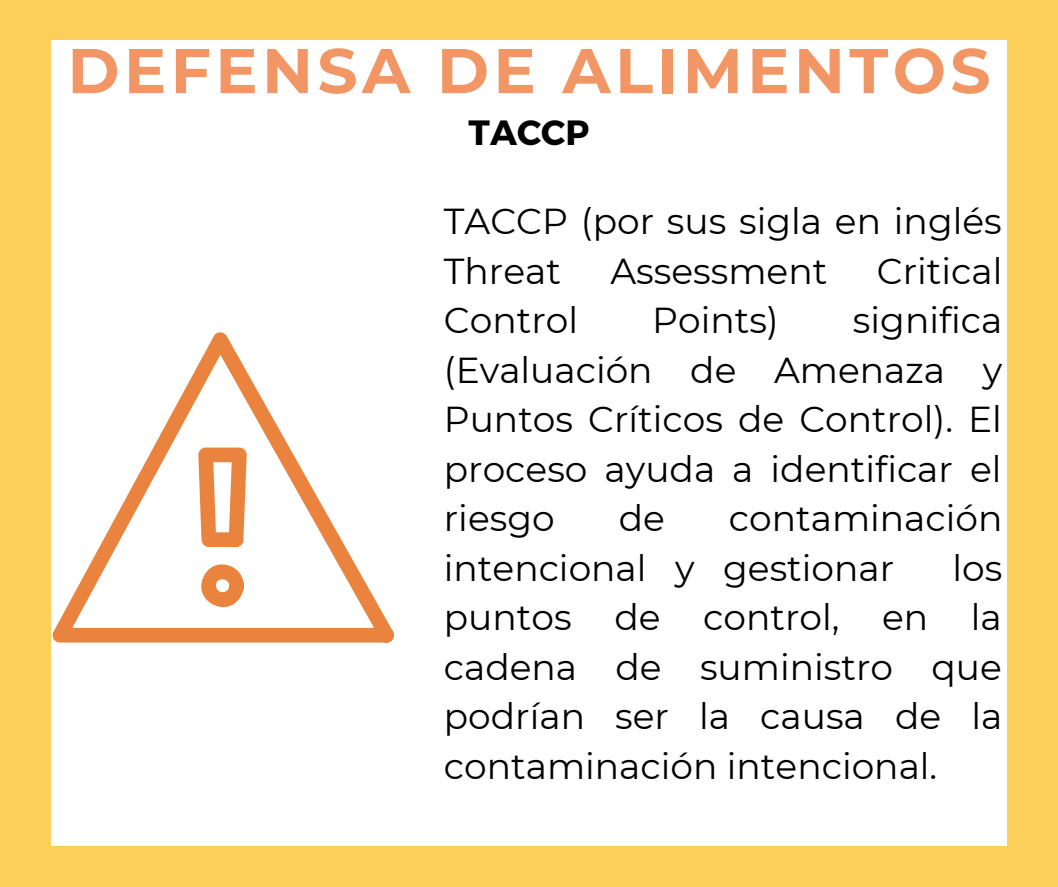
<style>
.page{position:relative;width:1058px;height:887px;background:#fff}
.page>*{position:absolute;margin:0;border:0;box-sizing:border-box;transform-origin:0 0}
.t1{font:700 63px "Montserrat";letter-spacing:.07em;color:#f19664}
.t2{font:36px/49.5px "Montserrat";color:#000}
.t3{font:700 34.95px "Montserrat";color:#000}
</style>
<div class="page">
<div style="left:0;top:0;width:1057px;height:886px;background:#fbcf59"></div>
<div style="left:51px;top:40px;width:955px;height:806px;background:#fff"></div>
<svg style="left:52px;top:332px;width:342px;height:311px"></svg>
<svg style="left:201px;top:564px;width:43px;height:43px"></svg>
<svg style="left:198px;top:447px;width:49px;height:102px"></svg>
<h1 class="t1" style="left:67px;top:32px;width:924px">DEFENSA DE ALIMENTOS</h1>
<p class="t3" style="left:468px;top:110px;width:122px">TACCP</p>
<p class="t2" style="left:444px;top:196px;width:559px">TACCP (por sus sigla en inglés<br>Threat</p>
<p class="t2" style="left:610px;top:246px;width:218px">Assessment</p>
<p class="t2" style="left:876px;top:246px;width:127px">Critical</p>
<p class="t2" style="left:444px;top:295px;width:560px;text-align:justify;text-indent:409px">significa (Evaluación de Amenaza y Puntos Críticos de Control). El proceso ayuda a identificar el riesgo</p>
<p class="t2" style="left:444px;top:295px;width:136px">Control</p>
<p class="t2" style="left:652px;top:295px;width:128px">Points)</p>
<p class="t2" style="left:444px;top:493px;width:560px;text-indent:285px">contaminación intencional y gestionar</p>
<p class="t2" style="left:618px;top:493px;width:48px">de</p>
<p class="t2" style="left:444px;top:543px;width:560px;text-align:justify;text-indent:508px">los puntos de control, en la cadena de suministro que podrían ser la causa de la contaminación intencional.</p>
</div>
